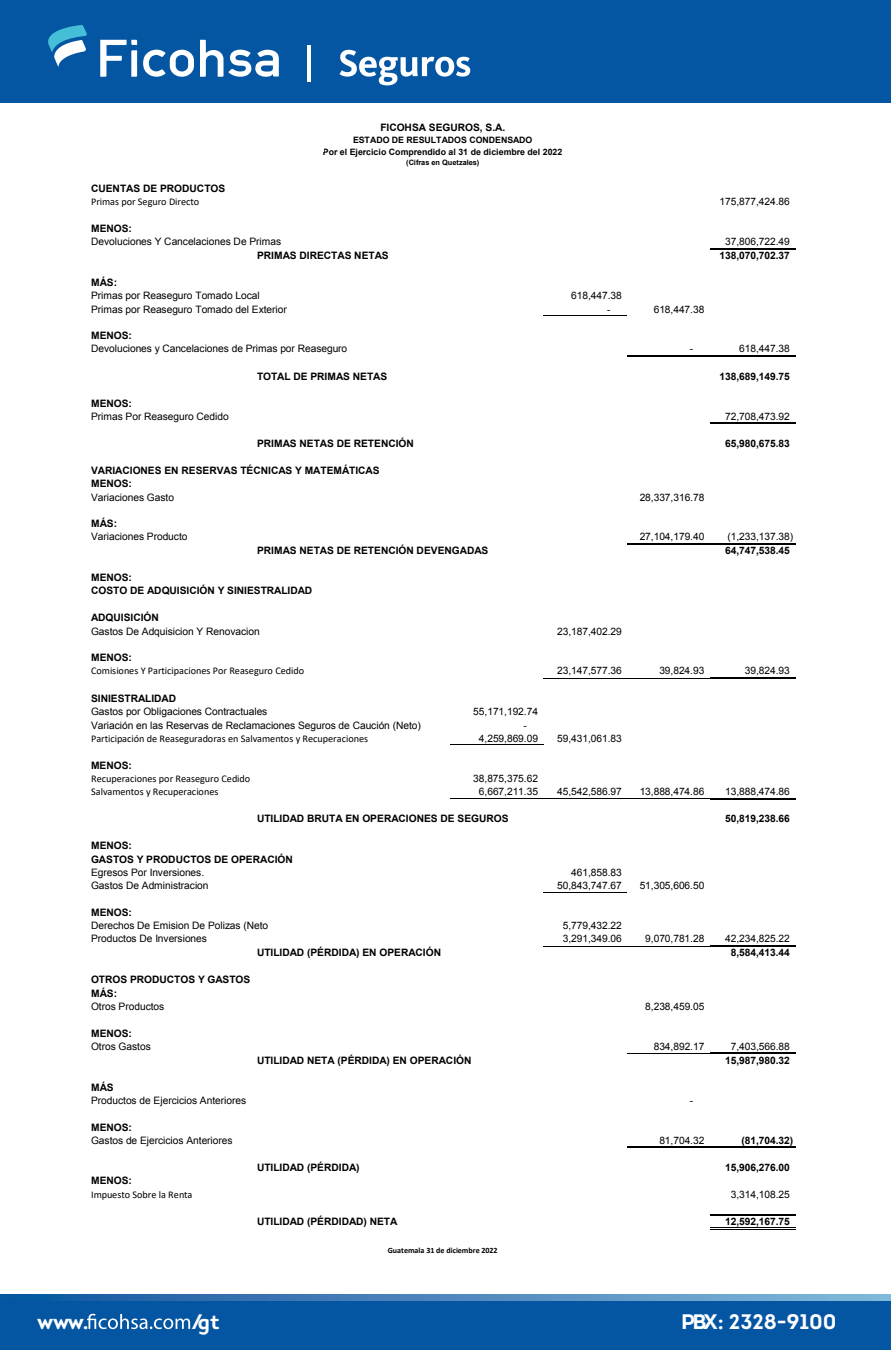
<style>
.page{position:relative;width:891px;height:1350px;background:#fff}
.page>*{position:absolute;margin:0;border:0;box-sizing:border-box;transform-origin:0 0}
.t1{font:700 21px "Intro";color:#fff}
.t2{font:10.2px "Arial";letter-spacing:-.005em;color:#000}
.t3{font:700 10.2px/13.4px "Arial";letter-spacing:-.005em;color:#000}
.t4{font:10.2px "Calibri";color:#000}
.t5{font:700 8.85px "Arial";color:#000}
.t6{font:700 8.1px "Calibri";letter-spacing:-.005em;color:#000}
.t7{font:700 7.35px "Arial";letter-spacing:-.005em;color:#000}
</style>
<div class="page">
<hr style="left:543px;top:678px;width:167px;height:1px;background:#000">
<hr style="left:450px;top:798px;width:260px;height:1px;background:#000">
<hr style="left:543px;top:946px;width:167px;height:1px;background:#000">
<hr style="left:627px;top:1053px;width:83px;height:1px;background:#000">
<hr style="left:710px;top:248px;width:86px;height:2px;background:#000">
<hr style="left:543px;top:315px;width:84px;height:1px;background:#000">
<hr style="left:627px;top:355px;width:168px;height:2px;background:#000">
<hr style="left:710px;top:423px;width:86px;height:1px;background:#000">
<hr style="left:627px;top:543px;width:168px;height:2px;background:#000">
<hr style="left:710px;top:677px;width:86px;height:2px;background:#000">
<hr style="left:450px;top:744px;width:94px;height:1px;background:#000">
<hr style="left:710px;top:798px;width:86px;height:1px;background:#000">
<hr style="left:543px;top:892px;width:84px;height:1px;background:#000">
<hr style="left:710px;top:945px;width:86px;height:2px;background:#000">
<hr style="left:710px;top:1053px;width:86px;height:1px;background:#000">
<hr style="left:627px;top:1147px;width:168px;height:1px;background:#000">
<hr style="left:710px;top:1214px;width:86px;height:1px;background:#000">
<hr style="left:710px;top:1227px;width:86px;height:1px;background:#000">
<hr style="left:710px;top:1229px;width:86px;height:1px;background:#000">
<div style="left:0;top:1296px;width:891px;height:54px;background:#0556a2"></div>
<svg style="left:87px;top:1314px;width:103px;height:15px"></svg>
<svg style="left:0;top:1294px;width:891px;height:7px;background:#4b87bd"></svg>
<div style="left:0;top:0;width:891px;height:103px;background:#0556a2"></div>
<svg style="left:340px;top:50px;width:130px;height:35px"></svg>
<svg style="left:100px;top:40px;width:179px;height:37px"></svg>
<hr style="left:307px;top:45px;width:4px;height:37px;background:#fff">
<svg style="left:48px;top:25px;width:39px;height:42px"></svg>
<p class="t3" style="left:380px;top:122px;width:126px">FICOHSA SEGUROS, S.A.</p>
<p class="t5" style="left:353px;top:134px;width:181px">ESTADO DE RESULTADOS CONDENSADO</p>
<p class="t5" style="left:323px;top:146px;width:241px">Por el Ejercicio Comprendido al 31 de diciembre del 2022</p>
<p class="t7" style="left:406px;top:158px;width:75px">(Cifras en Quetzales)</p>
<p class="t3" style="left:91px;top:182px;width:136px">CUENTAS DE PRODUCTOS</p>
<p class="t4" style="left:91px;top:195px;width:110px">Primas por Seguro Directo</p>
<p class="t2" style="left:720px;top:195px;width:72px">175,877,424.86</p>
<p class="t3" style="left:91px;top:222px;width:42px">MENOS:</p>
<p class="t2" style="left:91px;top:235px;width:192px">Devoluciones Y Cancelaciones De Primas</p>
<p class="t2" style="left:725px;top:235px;width:66px">37,806,722.49</p>
<p class="t3" style="left:257px;top:249px;width:133px">PRIMAS DIRECTAS NETAS</p>
<p class="t3" style="left:720px;top:249px;width:72px">138,070,702.37</p>
<p class="t3" style="left:91px;top:276px;width:28px">MÁS:</p>
<p class="t2" style="left:91px;top:289px;width:170px">Primas por Reaseguro Tomado Local</p>
<p class="t2" style="left:571px;top:289px;width:52px">618,447.38</p>
<p class="t2" style="left:91px;top:302px;width:197px">Primas por Reaseguro Tomado del Exterior</p>
<p class="t2" style="left:607px;top:302px;width:5px">-</p>
<p class="t2" style="left:654px;top:302px;width:52px">618,447.38</p>
<p class="t3" style="left:91px;top:329px;width:42px">MENOS:</p>
<p class="t2" style="left:91px;top:342px;width:258px">Devoluciones y Cancelaciones de Primas por Reaseguro</p>
<p class="t2" style="left:690px;top:342px;width:5px">-</p>
<p class="t2" style="left:739px;top:342px;width:52px">618,447.38</p>
<p class="t3" style="left:257px;top:370px;width:132px">TOTAL DE PRIMAS NETAS</p>
<p class="t3" style="left:720px;top:370px;width:72px">138,689,149.75</p>
<p class="t3" style="left:91px;top:397px;width:42px">MENOS:</p>
<p class="t2" style="left:91px;top:409px;width:139px">Primas Por Reaseguro Cedido</p>
<p class="t2" style="left:725px;top:409px;width:66px">72,708,473.92</p>
<p class="t3" style="left:257px;top:437px;width:158px">PRIMAS NETAS DE RETENCIÓN</p>
<p class="t3" style="left:725px;top:437px;width:66px">65,980,675.83</p>
<p class="t3" style="left:91px;top:464px;width:290px">VARIACIONES EN RESERVAS TÉCNICAS Y MATEMÁTICAS<br>MENOS:</p>
<p class="t2" style="left:91px;top:490px;width:84px">Variaciones Gasto</p>
<p class="t2" style="left:640px;top:490px;width:66px">28,337,316.78</p>
<p class="t3" style="left:91px;top:517px;width:28px">MÁS:</p>
<p class="t2" style="left:91px;top:530px;width:98px">Variaciones Producto</p>
<p class="t2" style="left:640px;top:530px;width:66px">27,104,179.40</p>
<p class="t2" style="left:728px;top:530px;width:67px">(1,233,137.38)</p>
<p class="t3" style="left:257px;top:545px;width:233px">PRIMAS NETAS DE RETENCIÓN DEVENGADAS</p>
<p class="t3" style="left:725px;top:545px;width:66px">64,747,538.45</p>
<p class="t3" style="left:91px;top:571px;width:223px">MENOS:<br>COSTO DE ADQUISICIÓN Y SINIESTRALIDAD</p>
<p class="t3" style="left:91px;top:611px;width:69px">ADQUISICIÓN</p>
<p class="t2" style="left:91px;top:624px;width:170px">Gastos De Adquisicion Y Renovacion</p>
<p class="t2" style="left:557px;top:624px;width:66px">23,187,402.29</p>
<p class="t3" style="left:91px;top:651px;width:42px">MENOS:</p>
<p class="t4" style="left:91px;top:664px;width:214px">Comisiones Y Participaciones Por Reaseguro Cedido</p>
<p class="t2" style="left:557px;top:664px;width:66px">23,147,577.36</p>
<p class="t2" style="left:659px;top:664px;width:47px">39,824.93</p>
<p class="t2" style="left:745px;top:664px;width:47px">39,824.93</p>
<p class="t3" style="left:91px;top:692px;width:87px">SINIESTRALIDAD</p>
<p class="t2" style="left:91px;top:705px;width:178px">Gastos por Obligaciones Contractuales</p>
<p class="t2" style="left:473px;top:705px;width:66px">55,171,192.74</p>
<p class="t2" style="left:91px;top:718px;width:331px">Variación en las Reservas de Reclamaciones Seguros de Caución (Neto)</p>
<p class="t2" style="left:523px;top:718px;width:5px">-</p>
<p class="t4" style="left:91px;top:731px;width:279px">Participación de Reaseguradoras en Salvamentos y Recuperaciones</p>
<p class="t2" style="left:479px;top:732px;width:61px">4,259,869.09</p>
<p class="t2" style="left:557px;top:732px;width:66px">59,431,061.83</p>
<p class="t3" style="left:91px;top:759px;width:42px">MENOS:</p>
<p class="t4" style="left:91px;top:771px;width:161px">Recuperaciones por Reaseguro Cedido</p>
<p class="t2" style="left:473px;top:772px;width:66px">38,875,375.62</p>
<p class="t4" style="left:91px;top:785px;width:129px">Salvamentos y Recuperaciones</p>
<p class="t2" style="left:479px;top:785px;width:61px">6,667,211.35</p>
<p class="t2" style="left:557px;top:785px;width:66px">45,542,586.97</p>
<p class="t2" style="left:640px;top:785px;width:66px">13,888,474.86</p>
<p class="t2" style="left:725px;top:785px;width:66px">13,888,474.86</p>
<p class="t3" style="left:257px;top:813px;width:253px">UTILIDAD BRUTA EN OPERACIONES DE SEGUROS</p>
<p class="t3" style="left:725px;top:813px;width:66px">50,819,238.66</p>
<p class="t3" style="left:91px;top:839px;width:203px">MENOS:<br>GASTOS Y PRODUCTOS DE OPERACIÓN</p>
<p class="t2" style="left:91px;top:866px;width:115px">Egresos Por Inversiones.</p>
<p class="t2" style="left:571px;top:866px;width:52px">461,858.83</p>
<p class="t2" style="left:91px;top:879px;width:119px">Gastos De Administracion</p>
<p class="t2" style="left:557px;top:879px;width:66px">50,843,747.67</p>
<p class="t2" style="left:640px;top:879px;width:66px">51,305,606.50</p>
<p class="t3" style="left:91px;top:906px;width:42px">MENOS:</p>
<p class="t2" style="left:91px;top:919px;width:179px">Derechos De Emision De Polizas (Neto</p>
<p class="t2" style="left:563px;top:919px;width:61px">5,779,432.22</p>
<p class="t2" style="left:91px;top:932px;width:117px">Productos De Inversiones</p>
<p class="t2" style="left:563px;top:932px;width:61px">3,291,349.06</p>
<p class="t2" style="left:645px;top:932px;width:61px">9,070,781.28</p>
<p class="t2" style="left:725px;top:932px;width:66px">42,234,825.22</p>
<p class="t3" style="left:257px;top:947px;width:185px">UTILIDAD (PÉRDIDA) EN OPERACIÓN</p>
<p class="t3" style="left:731px;top:947px;width:61px">8,584,413.44</p>
<p class="t3" style="left:91px;top:973px;width:161px">OTROS PRODUCTOS Y GASTOS<br>MÁS:</p>
<p class="t2" style="left:91px;top:1000px;width:75px">Otros Productos</p>
<p class="t2" style="left:645px;top:1000px;width:61px">8,238,459.05</p>
<p class="t3" style="left:91px;top:1027px;width:42px">MENOS:</p>
<p class="t2" style="left:91px;top:1040px;width:61px">Otros Gastos</p>
<p class="t2" style="left:654px;top:1040px;width:52px">834,892.17</p>
<p class="t2" style="left:731px;top:1040px;width:61px">7,403,566.88</p>
<p class="t3" style="left:257px;top:1054px;width:216px">UTILIDAD NETA (PÉRDIDA) EN OPERACIÓN</p>
<p class="t3" style="left:725px;top:1054px;width:66px">15,987,980.32</p>
<p class="t3" style="left:91px;top:1081px;width:24px">MÁS</p>
<p class="t2" style="left:91px;top:1094px;width:157px">Productos de Ejercicios Anteriores</p>
<p class="t2" style="left:690px;top:1094px;width:5px">-</p>
<p class="t3" style="left:91px;top:1121px;width:42px">MENOS:</p>
<p class="t2" style="left:91px;top:1133px;width:143px">Gastos de Ejercicios Anteriores</p>
<p class="t2" style="left:659px;top:1133px;width:47px">81,704.32</p>
<p class="t3" style="left:742px;top:1134px;width:53px">(81,704.32)</p>
<p class="t3" style="left:257px;top:1161px;width:104px">UTILIDAD (PÉRDIDA)</p>
<p class="t3" style="left:725px;top:1161px;width:66px">15,906,276.00</p>
<p class="t3" style="left:91px;top:1175px;width:42px">MENOS:</p>
<p class="t4" style="left:91px;top:1187px;width:103px">Impuesto Sobre la Renta</p>
<p class="t2" style="left:731px;top:1188px;width:61px">3,314,108.25</p>
<p class="t3" style="left:257px;top:1215px;width:142px">UTILIDAD (PÉRDIDAD) NETA</p>
<p class="t3" style="left:725px;top:1215px;width:66px">12,592,167.75</p>
<p class="t6" style="left:388px;top:1244px;width:111px">Guatemala 31 de diciembre 2022</p>
<h1 class="t1" style="left:37px;top:1308px;width:53px">www.</h1>
<h1 class="t1" style="left:192px;top:1308px;width:29px">/gt</h1>
<h1 class="t1" style="left:681px;top:1308px;width:157px">PBX: 2328-9100</h1>
</div>
